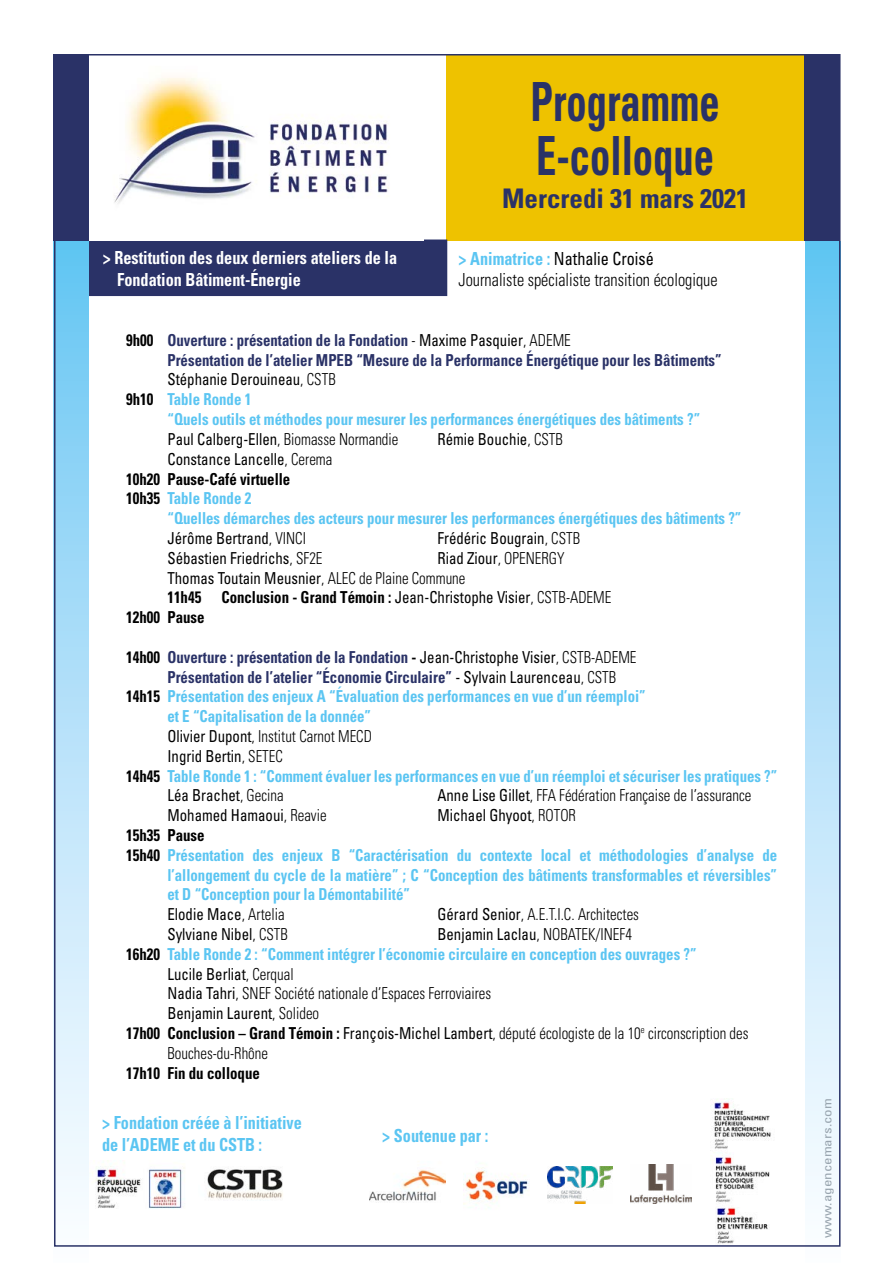
<style>
.page{position:relative;width:893px;height:1263px;background:#fff}
.page>*{position:absolute;margin:0;border:0;box-sizing:border-box;transform-origin:0 0}
.t1{font:700 condensed 54px/54px "Univers";color:#2a3267;scale:.75 1}
.t2{font:700 condensed 27px "Univers";color:#2a3267}
.t3{font:300 condensed 18px/21.6px "Univers";color:#000;scale:.9 1}
.t4{font:700 condensed 18px/21.6px "Univers";color:#fff;scale:.9 1}
.t5{font:700 condensed 18px/21.6px "Univers";color:#5bc5f2;scale:.9 1}
.t6{font:700 condensed 16.5px/19.8px "Univers";color:#5bc5f2;scale:.9 1}
.t7{font:condensed 16.5px "Univers";color:#000;scale:.9 1}
.t8{font:300 condensed 16.5px "Univers";color:#000;scale:.9 1}
.t9{font:700 condensed 16.5px "Univers";color:#2a3267;scale:.9 1}
.t10{font:700 condensed 16.5px/19.8px "Univers";color:#000;scale:.9 1}
.t11{font:condensed 12px "Univers";color:#99a5af;scale:1.25 1}
.s1{font-weight:700;color:#5bc5f2}
.s2{font-weight:400}
.s3{color:#000}
.s4{font-weight:300;color:#000}
.s5{font-weight:400;color:#000}
.s6{font-weight:300}
.s7{color:#5bc5f2}
.s8{font-weight:700}
</style>
<div class="page">
<div style="left:805px;top:241px;width:35px;height:1022px;background:linear-gradient(to bottom,#6ac7f3,#fffeff)"></div>
<div style="left:53px;top:54px;width:36px;height:186px;background:#2a3267"></div>
<div style="left:804px;top:54px;width:36px;height:186px;background:#2a3267"></div>
<div style="left:446px;top:54px;width:358px;height:186px;background:#eec200"></div>
<div style="left:89px;top:240px;width:357px;height:55px;background:#2a3267"></div>
<div style="left:89px;top:239px;width:358px;height:57px;border:2px solid #2a3267"></div>
<img style="left:92px;top:1166px;width:93px;height:43px">
<img style="left:207px;top:1169px;width:76px;height:31px">
<img style="left:369px;top:1169px;width:76px;height:32px">
<img style="left:463px;top:1167px;width:66px;height:41px">
<img style="left:547px;top:1167px;width:66px;height:36px">
<img style="left:631px;top:1164px;width:60px;height:39px">
<img style="left:713px;top:1098px;width:58px;height:105px">
<img style="left:717px;top:1207px;width:51px;height:37px">
<img style="left:89px;top:77px;width:334px;height:163px">
<svg style="left:53px;top:241px;width:36px;height:1022px;background:#b6e2f9"></svg>
<p class="t4" style="left:117px;top:246px;width:312px;text-indent:-14px">&gt; Restitution des deux derniers ateliers de la<br>Fondation Bâtiment-Énergie</p>
<h1 class="t1" style="left:531px;top:74px;width:253px">Programme<br>E-colloque</h1>
<h2 class="t2" style="left:502px;top:182px;width:247px">Mercredi 31 mars 2021</h2>
<p class="t3" style="left:458px;top:247px;width:289px"><span class="s1">&gt; Animatrice :</span> <span class="s2">Nathalie Croisé<br></span>Journaliste spécialiste transition écologique</p>
<p class="t9" style="left:126px;top:330px;width:495px"><span class="s3">9h00</span> Ouverture : présentation de la Fondation <span class="s4">-</span> <span class="s5">Maxime Pasquier</span><span class="s4">, ADEME</span></p>
<p class="t9" style="left:167px;top:350px;width:617px">Présentation de l’atelier MPEB “Mesure de la Performance Énergétique pour les Bâtiments”</p>
<p class="t7" style="left:167px;top:369px;width:188px">Stéphanie Derouineau<span class="s6">, CSTB</span></p>
<p class="t6" style="left:126px;top:389px;width:141px"><span class="s3">9h10</span> Table Ronde 1</p>
<p class="t6" style="left:167px;top:409px;width:594px">“Quels outils et méthodes pour mesurer les performances énergétiques des bâtiments ?”</p>
<p class="t8" style="left:167px;top:429px;width:258px"><span class="s2">Paul Calberg-Ellen</span>, Biomasse Normandie</p>
<p class="t7" style="left:437px;top:429px;width:141px">Rémie Bouchie<span class="s6">, CSTB</span></p>
<p class="t10" style="left:126px;top:449px;width:231px;text-indent:41px"><span class="s2">Constance Lancelle</span><span class="s6">, Cerema<br></span>10h20 Pause-Café virtuelle<br>10h35 <span class="s7">Table Ronde 2</span></p>
<p class="t6" style="left:167px;top:508px;width:639px">“Quelles démarches des acteurs pour mesurer les performances énergétiques des bâtiments ?”<br><span class="s5">Jérôme Bertrand</span><span class="s4">, VINCI</span></p>
<p class="t7" style="left:437px;top:528px;width:160px">Frédéric Bougrain<span class="s6">, CSTB</span></p>
<p class="t7" style="left:167px;top:547px;width:174px">Sébastien Friedrichs<span class="s6">, SF2E</span></p>
<p class="t7" style="left:437px;top:547px;width:143px">Riad Ziour<span class="s6">, OPENERGY</span></p>
<p class="t7" style="left:167px;top:567px;width:333px">Thomas Toutain Meusnier<span class="s6">, ALEC de Plaine Commune</span></p>
<p class="t10" style="left:167px;top:587px;width:495px">11h45 Conclusion - Grand Témoin : <span class="s2">Jean-Christophe Visier</span><span class="s6">, CSTB-ADEME</span></p>
<p class="t10" style="left:126px;top:607px;width:89px">12h00 Pause</p>
<p class="t9" style="left:126px;top:647px;width:569px"><span class="s3">14h00</span> Ouverture : présentation de la Fondation <span class="s3">-</span> <span class="s5">Jean-Christophe Visier</span><span class="s4">, CSTB-ADEME</span></p>
<p class="t9" style="left:167px;top:666px;width:500px">Présentation de l’atelier “Économie Circulaire” <span class="s5">- Sylvain Laurenceau</span><span class="s4">, CSTB</span></p>
<p class="t6" style="left:126px;top:686px;width:579px"><span class="s3">14h15</span> Présentation des enjeux A “Évaluation des performances en vue d’un réemploi”</p>
<p class="t6" style="left:167px;top:706px;width:228px">et E “Capitalisation de la donnée”</p>
<p class="t8" style="left:167px;top:726px;width:229px"><span class="s2">Olivier Dupont</span>, Institut Carnot MECD</p>
<p class="t7" style="left:167px;top:745px;width:130px">Ingrid Bertin<span class="s6">, SETEC</span></p>
<p class="t6" style="left:126px;top:765px;width:725px"><span class="s3">14h45</span> Table Ronde 1 : “Comment évaluer les performances en vue d’un réemploi et sécuriser les pratiques ?”</p>
<p class="t7" style="left:167px;top:785px;width:131px">Léa Brachet<span class="s6">, Gecina</span></p>
<p class="t8" style="left:437px;top:786px;width:350px"><span class="s2">Anne Lise Gillet</span>, FFA Fédération Française de l’assurance</p>
<p class="t7" style="left:167px;top:805px;width:178px">Mohamed Hamaoui<span class="s6">, Reavie</span></p>
<p class="t7" style="left:437px;top:805px;width:155px">Michael Ghyoot<span class="s6">, ROTOR</span></p>
<p class="t10" style="left:126px;top:825px;width:89px">15h35 Pause</p>
<p class="t6" style="left:126px;top:845px;width:725px"><span class="s3">15h40</span> Présentation des enjeux B “Caractérisation du contexte local et méthodologies d’analyse de</p>
<p class="t6" style="left:167px;top:864px;width:679px">l’allongement du cycle de la matière” ; C “Conception des bâtiments transformables et réversibles”</p>
<p class="t6" style="left:167px;top:884px;width:271px">et D “Conception pour la Démontabilité”</p>
<p class="t7" style="left:167px;top:904px;width:132px">Elodie Mace<span class="s6">, Artelia</span></p>
<p class="t8" style="left:437px;top:904px;width:225px"><span class="s2">Gérard Senior</span>, A.E.T.I.C. Architectes</p>
<p class="t7" style="left:167px;top:924px;width:135px">Sylviane Nibel<span class="s6">, CSTB</span></p>
<p class="t7" style="left:437px;top:924px;width:218px">Benjamin Laclau<span class="s6">, NOBATEK/INEF4</span></p>
<p class="t6" style="left:126px;top:944px;width:635px"><span class="s3">16h20</span> Table Ronde 2 : “Comment intégrer l’économie circulaire en conception des ouvrages ?”</p>
<p class="t7" style="left:167px;top:963px;width:142px">Lucile Berliat<span class="s6">, Cerqual</span></p>
<p class="t8" style="left:167px;top:984px;width:361px"><span class="s2">Nadia Tahri</span>, SNEF Société nationale d’Espaces Ferroviaires</p>
<p class="t7" style="left:167px;top:1003px;width:170px">Benjamin Laurent<span class="s6">, Solideo</span></p>
<p class="t8" style="left:126px;top:1023px;width:693px"><span class="s8">17h00 Conclusion – Grand Témoin :</span> <span class="s2">François-Michel Lambert</span>, député écologiste de la 10<sup>e</sup> circonscription des</p>
<p class="t8" style="left:167px;top:1043px;width:113px">Bouches-du-Rhône</p>
<p class="t10" style="left:126px;top:1062px;width:150px">17h10 Fin du colloque</p>
<p class="t5" style="left:102px;top:1112px;width:223px">&gt; Fondation créée à l’initiative de l’ADEME et du CSTB :</p>
<p class="t5" style="left:382px;top:1124px;width:119px">&gt; Soutenue par :</p>
<p class="t11" style="left:820px;top:1238px;width:113px;rotate:-90deg">www.agencemars.com</p>
</div>
